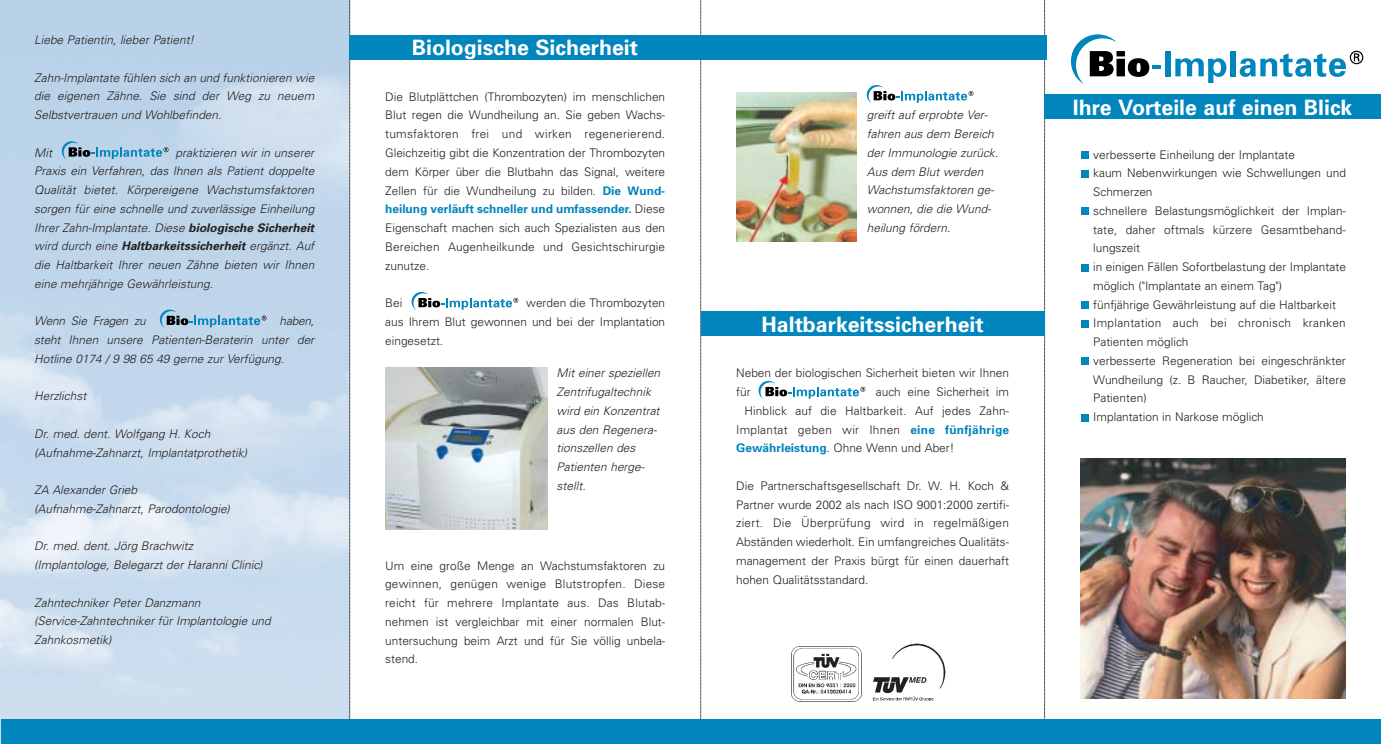
<style>
.page{position:relative;width:1382px;height:744px;background:#fff}
.page>*{position:absolute;margin:0;border:0;box-sizing:border-box;transform-origin:0 0}
.t1{font:700 21.25px "Univers";color:#fff}
.t2{font:300 11.88px/18.8px "Univers";color:#231f1f;text-align:justify}
.t3{font:italic 300 11.88px/18.8px "Univers";color:#231f1f}
.t4{font:300 11.88px "Univers";letter-spacing:.02em;color:#231f1f}
.s1{font-weight:700}
.s2{font-weight:700;color:#0085bd}
</style>
<div class="page">
<img style="left:0;top:0;width:349px;height:744px">
<svg style="left:349px;top:0;width:1px;height:719px"></svg>
<div style="left:1081px;top:414px;width:7px;height:7px;background:#0085bd"></div>
<div style="left:1081px;top:358px;width:7px;height:7px;background:#0085bd"></div>
<div style="left:1081px;top:320px;width:7px;height:7px;background:#0085bd"></div>
<div style="left:1081px;top:301px;width:7px;height:8px;background:#0085bd"></div>
<div style="left:1081px;top:264px;width:7px;height:7px;background:#0085bd"></div>
<div style="left:1081px;top:208px;width:7px;height:7px;background:#0085bd"></div>
<div style="left:1081px;top:170px;width:7px;height:7px;background:#0085bd"></div>
<div style="left:1081px;top:151px;width:7px;height:8px;background:#0085bd"></div>
<svg style="left:700px;top:0;width:1px;height:719px"></svg>
<svg style="left:1044px;top:0;width:1px;height:719px"></svg>
<img style="left:385px;top:368px;width:162px;height:162px">
<img style="left:736px;top:92px;width:120px;height:149px">
<div style="left:349px;top:35px;width:351px;height:25px;background:#0085bd"></div>
<div style="left:700px;top:35px;width:346px;height:25px;background:#0085bd"></div>
<div style="left:700px;top:311px;width:344px;height:25px;background:#0085bd"></div>
<div style="left:1044px;top:95px;width:336px;height:24px;background:#0085bd"></div>
<div style="left:2px;top:719px;width:1379px;height:25px;background:#0085bd"></div>
<img style="left:1080px;top:458px;width:265px;height:241px">
<svg style="left:1070px;top:34px;width:91px;height:50px"></svg>
<div style="left:1164px;top:51px;width:6px;height:25px;background:#0085bd"></div>
<svg style="left:1175px;top:58px;width:51px;height:25px"></svg>
<div style="left:1230px;top:51px;width:5px;height:25px;background:#0085bd"></div>
<svg style="left:1239px;top:51px;width:124px;height:26px"></svg>
<img style="left:791px;top:646px;width:70px;height:56px">
<img style="left:872px;top:644px;width:74px;height:58px">
<svg style="left:62px;top:141px;width:106px;height:18px;background:#8eb6d0"></svg>
<svg style="left:160px;top:310px;width:106px;height:18px;background:#91b8d0"></svg>
<svg style="left:411px;top:292px;width:107px;height:18px"></svg>
<svg style="left:866px;top:85px;width:107px;height:18px"></svg>
<svg style="left:758px;top:381px;width:107px;height:18px"></svg>
<p class="t3" style="left:34px;top:31px;width:161px">Liebe Patientin, lieber Patient!</p>
<p class="t3" style="left:34px;top:69px;width:281px;text-align:justify">Zahn-Implantate fühlen sich an und funktionieren wie die eigenen Zähne. Sie sind der Weg zu neuem Selbstvertrauen und Wohlbefinden.</p>
<p class="t3" style="left:34px;top:144px;width:19px">Mit</p>
<p class="t3" style="left:34px;top:144px;width:281px;text-align:justify;text-indent:141px">praktizieren wir in unserer Praxis ein Verfahren, das Ihnen als Patient doppelte Qualität bietet. Körpereigene Wachstumsfaktoren sorgen für eine schnelle und zuverlässige Einheilung Ihrer Zahn-Implantate. Diese <span class="s1">biologische Sicherheit </span>wird durch eine <span class="s1">Haltbarkeitssicherheit</span> ergänzt. Auf die Haltbarkeit Ihrer neuen Zähne bieten wir Ihnen eine mehrjährige Gewährleistung.</p>
<p class="t3" style="left:34px;top:313px;width:113px">Wenn Sie Fragen zu</p>
<p class="t3" style="left:34px;top:313px;width:281px;text-align:justify;text-indent:245px">haben, steht Ihnen unsere Patienten-Beraterin unter der Hotline 0174 / 9 98 65 49 gerne zur Verfügung.</p>
<p class="t3" style="left:34px;top:388px;width:54px">Herzlichst</p>
<p class="t3" style="left:34px;top:425px;width:214px">Dr. med. dent. Wolfgang H. Koch (Aufnahme-Zahnarzt, Implantatprothetik)</p>
<p class="t3" style="left:34px;top:481px;width:197px">ZA Alexander Grieb (Aufnahme-Zahnarzt, Parodontologie)</p>
<p class="t3" style="left:34px;top:538px;width:230px">Dr. med. dent. Jörg Brachwitz (Implantologe, Belegarzt der Haranni Clinic)</p>
<p class="t3" style="left:34px;top:594px;width:238px">Zahntechniker Peter Danzmann (Service-Zahntechniker für Implantologie und<br>Zahnkosmetik)</p>
<h1 class="t1" style="left:412px;top:39px;width:228px">Biologische Sicherheit</h1>
<p class="t2" style="left:385px;top:88px;width:281px">Die Blutplättchen (Thrombozyten) im menschlichen Blut regen die Wundheilung an. Sie geben Wachs&shy;tumsfaktoren frei und wirken regenerierend.<br>Gleichzeitig gibt die Konzentration der Thrombozyten dem Körper über die Blutbahn das Signal, weitere Zellen für die Wundheilung zu bilden. <span class="s2">Die Wund&shy;heilung verläuft schneller und umfassender.</span> Diese Eigenschaft machen sich auch Spezialisten aus den Bereichen Augenheilkunde und Gesichtschirurgie zunutze.</p>
<p class="t2" style="left:385px;top:294px;width:19px">Bei</p>
<p class="t2" style="left:385px;top:294px;width:281px;text-indent:141px">werden die Thrombozyten aus Ihrem Blut gewonnen und bei der Implantation eingesetzt.</p>
<p class="t3" style="left:556px;top:365px;width:105px">Mit einer speziellen<br>Zentrifugaltechnik wird ein Konzentrat aus den Regenera&shy;tionszellen des<br>Patienten herge&shy;stellt.</p>
<p class="t2" style="left:385px;top:557px;width:281px">Um eine große Menge an Wachstumsfaktoren zu gewinnen, genügen wenige Blutstropfen. Diese reicht für mehrere Implantate aus. Das Blutab&shy;nehmen ist vergleichbar mit einer normalen Blut&shy;untersuchung beim Arzt und für Sie völlig unbela&shy;stend.</p>
<p class="t3" style="left:866px;top:107px;width:133px">greift auf erprobte Ver&shy;fahren aus dem Bereich der Immunologie zurück.<br>Aus dem Blut werden<br>Wachstumsfaktoren ge&shy;wonnen, die die Wund&shy;heilung fördern.</p>
<h1 class="t1" style="left:761px;top:316px;width:223px">Haltbarkeitssicherheit</h1>
<p class="t2" style="left:736px;top:365px;width:274px">Neben der biologischen Sicherheit bieten wir Ihnen für</p>
<p class="t2" style="left:875px;top:383px;width:135px">auch eine Sicherheit im</p>
<p class="t2" style="left:744px;top:402px;width:266px">Hinblick auf die Haltbarkeit. Auf jedes Zahn-</p>
<p class="t4" style="left:736px;top:425px;width:274px">Implantat geben wir Ihnen <span class="s2">eine fünfjährige</span></p>
<p class="t2" style="left:736px;top:440px;width:220px"><span class="s2">Gewährleistung</span>. Ohne Wenn und Aber!</p>
<p class="t2" style="left:736px;top:477px;width:274px">Die Partnerschaftsgesellschaft Dr. W. H. Koch &amp; Partner wurde 2002 als nach ISO 9001:2000 zertifi&shy;ziert. Die Überprüfung wird in regelmäßigen Abständen wiederholt. Ein umfangreiches Qualitäts&shy;management der Praxis bürgt für einen dauerhaft hohen Qualitätsstandard.</p>
<h1 class="t1" style="left:1072px;top:100px;width:281px">Ihre Vorteile auf einen Blick</h1>
<p class="t2" style="left:1093px;top:146px;width:254px;text-align:left">verbesserte Einheilung der Implantate<br>kaum Nebenwirkungen wie Schwellungen und Schmerzen<br>schnellere Belastungsmöglichkeit der Implan&shy;tate, daher oftmals kürzere Gesamtbehand&shy;lungszeit<br>in einigen Fällen Sofortbelastung der Implantate möglich ("Implantate an einem Tag")<br>fünfjährige Gewährleistung auf die Haltbarkeit Implantation auch bei chronisch kranken Patienten möglich<br>verbesserte Regeneration bei eingeschränkter Wundheilung (z. B Raucher, Diabetiker, ältere Patienten)<br>Implantation in Narkose möglich</p>
</div>
